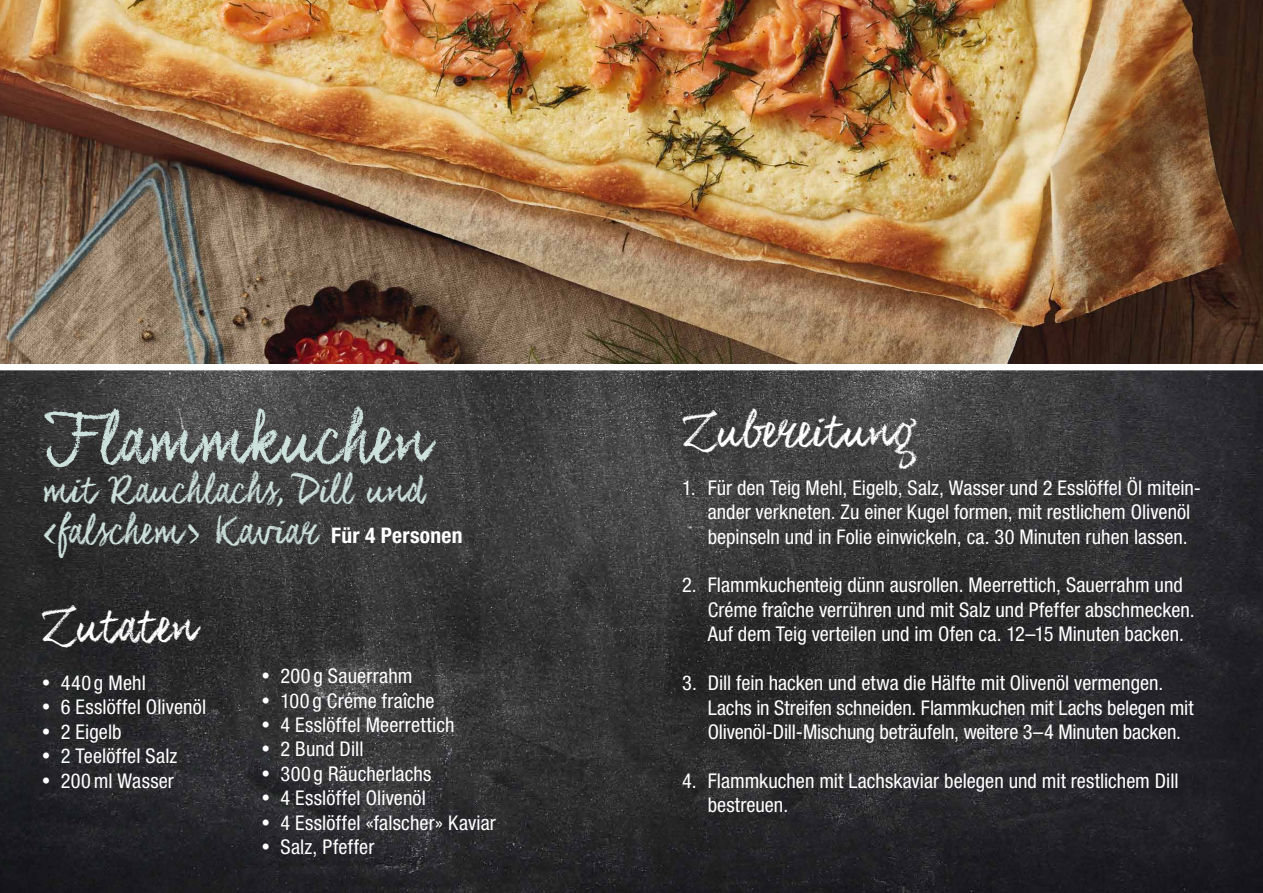
<style>
.page{position:relative;width:1263px;height:893px;background:#fff}
.page>*{position:absolute;margin:0;border:0;box-sizing:border-box;transform-origin:0 0}
.t1{font:64.65px "Coalhand Luke CG";color:#cce0dc}
.t2{font:45px "Coalhand Luke CG";letter-spacing:-.02em;color:#fff}
.t3{font:36.6px/41px "Coalhand Luke CG";letter-spacing:-.01em;color:#cce0dc}
.t4{font:condensed 20.4px/24.5px "Helvetica Neue LT Std";color:#fff}
.s1{font-family:"Helvetica Neue LT Std";font-weight:700;font-stretch:condensed;font-size:21.6px;color:#fff}
</style>
<div class="page">
<img style="left:0;top:370px;width:630px;height:523px">
<img style="left:0;top:0;width:630px;height:364px">
<img style="left:630px;top:370px;width:633px;height:523px">
<img style="left:630px;top:0;width:633px;height:364px">
<svg style="left:43px;top:679px;width:6px;height:6px"></svg>
<svg style="left:43px;top:704px;width:6px;height:6px"></svg>
<svg style="left:43px;top:728px;width:6px;height:6px"></svg>
<svg style="left:43px;top:753px;width:6px;height:6px"></svg>
<svg style="left:43px;top:777px;width:6px;height:6px"></svg>
<svg style="left:263px;top:673px;width:6px;height:6px"></svg>
<svg style="left:263px;top:697px;width:6px;height:6px"></svg>
<svg style="left:263px;top:721px;width:6px;height:6px"></svg>
<svg style="left:263px;top:746px;width:6px;height:6px"></svg>
<svg style="left:263px;top:770px;width:6px;height:6px"></svg>
<svg style="left:263px;top:795px;width:6px;height:6px"></svg>
<svg style="left:263px;top:819px;width:6px;height:6px"></svg>
<svg style="left:263px;top:844px;width:6px;height:6px"></svg>
<h1 class="t1" style="left:41px;top:401px;width:390px">Flammkuchen</h1>
<h3 class="t3" style="left:41px;top:469px;width:422px">mit Rauchlachs, Dill und ‹falschem › Kaviar <span class="s1">Für 4 Personen</span></h3>
<h2 class="t2" style="left:42px;top:599px;width:157px">Zutaten</h2>
<p class="t4" style="left:61px;top:670px;width:147px">440 g Mehl<br>6 Esslöffel Olivenöl<br>2 Eigelb<br>2 Teelöffel Salz<br>200ml Wasser</p>
<p class="t4" style="left:280px;top:663px;width:217px">200 g Sauerrahm<br>100 g Créme fraîche<br>4 Esslöffel Meerrettich<br>2 Bund Dill<br>300 g Räucherlachs<br>4 Esslöffel Olivenöl<br>4 Esslöffel «falscher» Kaviar<br>Salz, Pfeffer</p>
<h2 class="t2" style="left:682px;top:404px;width:234px">Zubereitung</h2>
<p class="t4" style="left:708px;top:475px;width:495px;text-indent:-26px">1. Für den Teig Mehl, Eigelb, Salz, Wasser und 2 Esslöffel Öl mitein&shy;ander verkneten. Zu einer Kugel formen, mit restlichem Olivenöl bepinseln und in Folie einwickeln, ca. 30 Minuten ruhen lassen.</p>
<p class="t4" style="left:708px;top:573px;width:489px;text-indent:-26px">2. Flammkuchenteig dünn ausrollen. Meerrettich, Sauerrahm und<br>Créme fraîche verrühren und mit Salz und Pfeffer abschmecken.<br>Auf dem Teig verteilen und im Ofen ca. 12–15 Minuten backen.</p>
<p class="t4" style="left:708px;top:670px;width:487px;text-indent:-26px">3. Dill fein hacken und etwa die Hälfte mit Olivenöl vermengen.<br>Lachs in Streifen schneiden. Flammkuchen mit Lachs belegen mit<br>Olivenöl-Dill-Mischung beträufeln, weitere 3–4 Minuten backen.</p>
<p class="t4" style="left:708px;top:768px;width:472px;text-indent:-26px">4. Flammkuchen mit Lachskaviar belegen und mit restlichem Dill bestreuen.</p>
</div>
